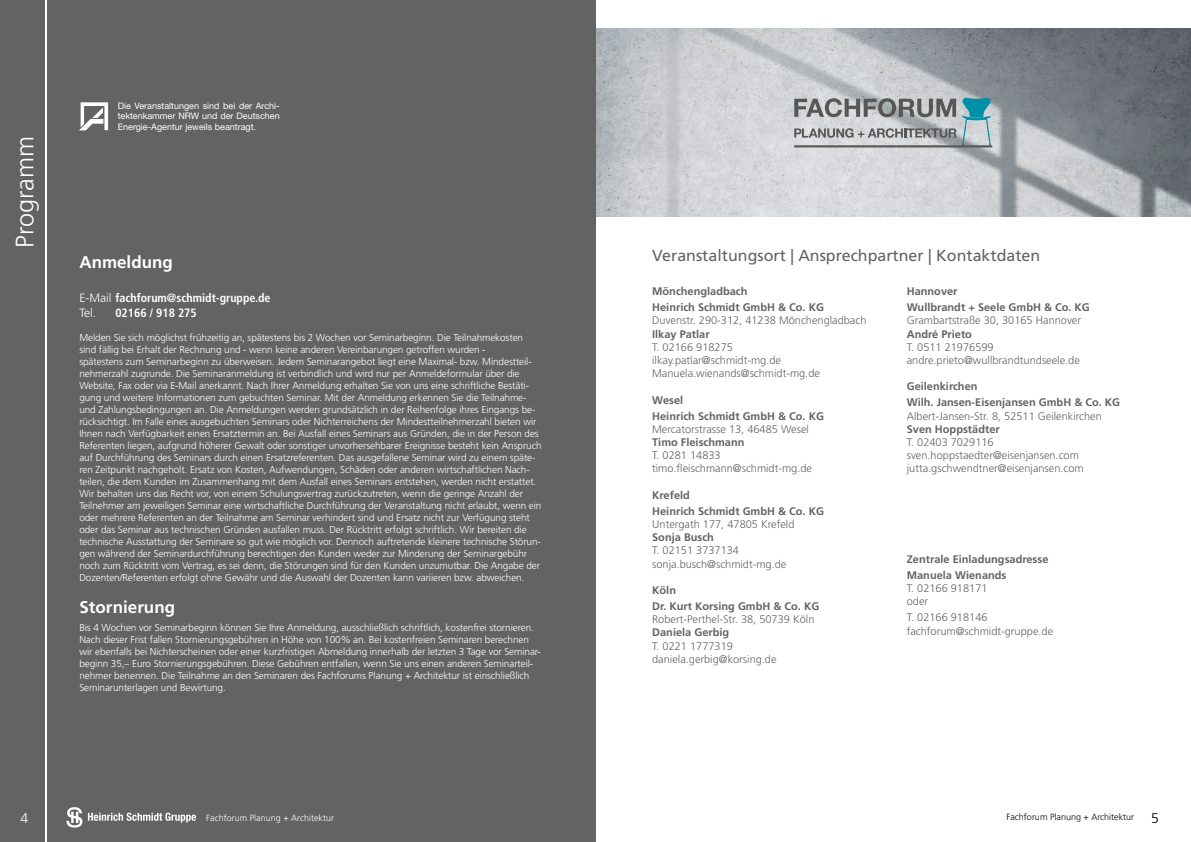
<style>
.page{position:relative;width:1191px;height:842px;background:#fff}
.page>*{position:absolute;margin:0;border:0;box-sizing:border-box;transform-origin:0 0}
.t1{font:300 25.2px "Frutiger LT Std";color:#fff}
.Fließtext_Titel___Datum_weiß{font:700 17px "Frutiger LT Std";color:#fff}
.Fließtext_Titel{font:16px "Frutiger LT Std";color:#646363}
.t2{font:300 14px "Frutiger LT Std";color:#fff}
.Fließtext_weiß{font:700 condensed 12px/14.4px "Frutiger LT Std";color:#fff}
.Fließtext_Adressen{font:300 11px "Frutiger LT Std";color:#646363}
.Fließtext_Adressen-2{font:700 11px "Frutiger LT Std";color:#646363}
.Fließtext_weiß_Sternchen{font:300 10px/12px "Frutiger LT Std";letter-spacing:-.01em;color:#fff}
.t3{font:9px/10.8px "Helvetica Neue LT Std";color:#fff;text-align:justify}
.t4{font:300 9px "Frutiger LT Std";color:#000}
.t5{font:300 9px "Frutiger LT Std";color:#fff}
.s1{font-weight:300;font-stretch:normal}
.s2{font-size:14px}
</style>
<div class="page">
<div style="left:0;top:0;width:45px;height:842px;background:#646363"></div>
<img style="left:595px;top:28px;width:596px;height:189px">
<div style="left:47px;top:0;width:548px;height:842px;background:#646363"></div>
<svg style="left:66px;top:807px;width:130px;height:21px"></svg>
<svg style="left:79px;top:102px;width:29px;height:28px"></svg>
<svg style="left:794px;top:98px;width:197px;height:47px;background:#a4afb1"></svg>
<hr style="left:794px;top:145px;width:198px;height:2px;background:#575756">
<h1 class="t1" style="left:10px;top:248px;width:113px;rotate:-90deg">Programm</h1>
<p class="t3" style="left:118px;top:100px;width:164px">Die Veranstaltungen sind bei der Archi&shy;tektenkammer NRW und der Deutschen Energie-Agentur jeweils beantragt.</p>
<p class="Fließtext_Titel___Datum_weiß" style="left:79px;top:252px;width:95px">Anmeldung</p>
<p class="Fließtext_weiß" style="left:79px;top:291px;width:193px"><span class="s1">E-Mail</span> fachforum@schmidt-gruppe.de<br><span class="s1">Tel.</span></p>
<p class="Fließtext_weiß" style="left:115px;top:305px;width:83px">02166 / 918 275</p>
<p class="Fließtext_weiß_Sternchen" style="left:79px;top:331px;width:464px">Melden Sie sich möglichst frühzeitig an, spätestens bis 2 Wochen vor Seminarbeginn. Die Teilnahmekosten sind fällig bei Erhalt der Rechnung und - wenn keine anderen Vereinbarungen getroffen wurden -<br>spätestens zum Seminarbeginn zu überweisen. Jedem Seminarangebot liegt eine Maximal- bzw. Mindestteil&shy;nehmerzahl zugrunde. Die Seminaranmeldung ist verbindlich und wird nur per Anmeldeformular über die Website, Fax oder via E-Mail anerkannt. Nach Ihrer Anmeldung erhalten Sie von uns eine schriftliche Bestäti&shy;gung und weitere Informationen zum gebuchten Seminar. Mit der Anmeldung erkennen Sie die Teilnahme&shy;und Zahlungsbedingungen an. Die Anmeldungen werden grundsätzlich in der Reihenfolge ihres Eingangs be&shy;rücksichtigt. Im Falle eines ausgebuchten Seminars oder Nichterreichens der Mindestteilnehmerzahl bieten wir Ihnen nach Verfügbarkeit einen Ersatztermin an. Bei Ausfall eines Seminars aus Gründen, die in der Person des Referenten liegen, aufgrund höherer Gewalt oder sonstiger unvorhersehbarer Ereignisse besteht kein Anspruch auf Durchführung des Seminars durch einen Ersatzreferenten. Das ausgefallene Seminar wird zu einem späte&shy;ren Zeitpunkt nachgeholt. Ersatz von Kosten, Aufwendungen, Schäden oder anderen wirtschaftlichen Nach&shy;teilen, die dem Kunden im Zusammenhang mit dem Ausfall eines Seminars entstehen, werden nicht erstattet.<br>Wir behalten uns das Recht vor, von einem Schulungsvertrag zurückzutreten, wenn die geringe Anzahl der Teilnehmer am jeweiligen Seminar eine wirtschaftliche Durchführung der Veranstaltung nicht erlaubt, wenn ein oder mehrere Referenten an der Teilnahme am Seminar verhindert sind und Ersatz nicht zur Verfügung steht oder das Seminar aus technischen Gründen ausfallen muss. Der Rücktritt erfolgt schriftlich. Wir bereiten die technische Ausstattung der Seminare so gut wie möglich vor. Dennoch auftretende kleinere technische Störun&shy;gen während der Seminardurchführung berechtigen den Kunden weder zur Minderung der Seminargebühr noch zum Rücktritt vom Vertrag, es sei denn, die Störungen sind für den Kunden unzumutbar. Die Angabe der Dozenten/Referenten erfolgt ohne Gewähr und die Auswahl der Dozenten kann variieren bzw. abweichen.</p>
<p class="Fließtext_Titel___Datum_weiß" style="left:79px;top:597px;width:97px">Stornierung</p>
<p class="Fließtext_weiß_Sternchen" style="left:79px;top:622px;width:463px">Bis 4 Wochen vor Seminarbeginn können Sie Ihre Anmeldung, ausschließlich schriftlich, kostenfrei stornieren.<br>Nach dieser Frist fallen Stornierungsgebühren in Höhe von 100% an. Bei kostenfreien Seminaren berechnen wir ebenfalls bei Nichterscheinen oder einer kurzfristigen Abmeldung innerhalb der letzten 3 Tage vor Seminar&shy;beginn 35,– Euro Stornierungsgebühren. Diese Gebühren entfallen, wenn Sie uns einen anderen Seminarteil&shy;nehmer benennen. Die Teilnahme an den Seminaren des Fachforums Planung + Architektur ist einschließlich Seminarunterlagen und Bewirtung.</p>
<p class="Fließtext_Titel" style="left:652px;top:246px;width:389px">Veranstaltungsort | Ansprechpartner | Kontaktdaten</p>
<p class="Fließtext_Adressen-2" style="left:652px;top:285px;width:97px">Mönchengladbach</p>
<p class="Fließtext_Adressen-2" style="left:652px;top:301px;width:173px">Heinrich Schmidt GmbH &amp; Co. KG</p>
<p class="Fließtext_Adressen" style="left:652px;top:314px;width:216px">Duvenstr. 290-312, 41238 Mönchengladbach</p>
<p class="Fließtext_Adressen-2" style="left:652px;top:327px;width:59px">Ilkay Patlar</p>
<p class="Fließtext_Adressen" style="left:652px;top:341px;width:82px">T. 02166 918275</p>
<p class="Fließtext_Adressen" style="left:652px;top:354px;width:130px">ilkay.patlar@schmidt-mg.de</p>
<p class="Fließtext_Adressen" style="left:652px;top:367px;width:169px">Manuela.wienands@schmidt-mg.de</p>
<p class="Fließtext_Adressen-2" style="left:652px;top:393px;width:32px">Wesel</p>
<p class="Fließtext_Adressen-2" style="left:652px;top:409px;width:173px">Heinrich Schmidt GmbH &amp; Co. KG</p>
<p class="Fließtext_Adressen" style="left:652px;top:423px;width:158px">Mercatorstrasse 13, 46485 Wesel</p>
<p class="Fließtext_Adressen-2" style="left:652px;top:436px;width:94px">Timo Fleischmann</p>
<p class="Fließtext_Adressen" style="left:652px;top:449px;width:70px">T. 0281 14833</p>
<p class="Fließtext_Adressen" style="left:652px;top:462px;width:161px">timo.fleischmann@schmidt-mg.de</p>
<p class="Fließtext_Adressen-2" style="left:652px;top:488px;width:39px">Krefeld</p>
<p class="Fließtext_Adressen-2" style="left:652px;top:504px;width:173px">Heinrich Schmidt GmbH &amp; Co. KG</p>
<p class="Fließtext_Adressen" style="left:652px;top:518px;width:144px">Untergath 177, 47805 Krefeld</p>
<p class="Fließtext_Adressen-2" style="left:652px;top:531px;width:63px">Sonja Busch</p>
<p class="Fließtext_Adressen" style="left:652px;top:544px;width:88px">T. 02151 3737134</p>
<p class="Fließtext_Adressen" style="left:652px;top:558px;width:136px">sonja.busch@schmidt-mg.de</p>
<p class="Fließtext_Adressen-2" style="left:652px;top:584px;width:25px">Köln</p>
<p class="Fließtext_Adressen-2" style="left:652px;top:600px;width:169px">Dr. Kurt Korsing GmbH &amp; Co. KG</p>
<p class="Fließtext_Adressen" style="left:652px;top:613px;width:164px">Robert-Perthel-Str. 38, 50739 Köln</p>
<p class="Fließtext_Adressen-2" style="left:652px;top:626px;width:79px">Daniela Gerbig</p>
<p class="Fließtext_Adressen" style="left:652px;top:640px;width:82px">T. 0221 1777319</p>
<p class="Fließtext_Adressen" style="left:652px;top:653px;width:126px">daniela.gerbig@korsing.de</p>
<p class="Fließtext_Adressen-2" style="left:906px;top:285px;width:52px">Hannover</p>
<p class="Fließtext_Adressen-2" style="left:906px;top:301px;width:185px">Wullbrandt + Seele GmbH &amp; Co. KG</p>
<p class="Fließtext_Adressen" style="left:906px;top:314px;width:176px">Grambartstraße 30, 30165 Hannover</p>
<p class="Fließtext_Adressen-2" style="left:906px;top:327px;width:67px">André Prieto</p>
<p class="Fließtext_Adressen" style="left:906px;top:341px;width:88px">T. 0511 21976599</p>
<p class="Fließtext_Adressen" style="left:906px;top:354px;width:175px">andre.prieto@wullbrandtundseele.de</p>
<p class="Fließtext_Adressen-2" style="left:906px;top:380px;width:72px">Geilenkirchen</p>
<p class="Fließtext_Adressen-2" style="left:906px;top:396px;width:215px">Wilh. Jansen-Eisenjansen GmbH &amp; Co. KG</p>
<p class="Fließtext_Adressen" style="left:906px;top:409px;width:196px">Albert-Jansen-Str. 8, 52511 Geilenkirchen</p>
<p class="Fließtext_Adressen-2" style="left:906px;top:422px;width:94px">Sven Hoppstädter</p>
<p class="Fließtext_Adressen" style="left:906px;top:436px;width:88px">T. 02403 7029116</p>
<p class="Fließtext_Adressen" style="left:906px;top:449px;width:173px">sven.hoppstaedter@eisenjansen.com</p>
<p class="Fließtext_Adressen" style="left:906px;top:462px;width:178px">jutta.gschwendtner@eisenjansen.com</p>
<p class="Fließtext_Adressen-2" style="left:906px;top:553px;width:143px">Zentrale Einladungsadresse</p>
<p class="Fließtext_Adressen-2" style="left:906px;top:569px;width:101px">Manuela Wienands</p>
<p class="Fließtext_Adressen" style="left:906px;top:582px;width:82px">T. 02166 918171</p>
<p class="Fließtext_Adressen" style="left:906px;top:595px;width:23px">oder</p>
<p class="Fließtext_Adressen" style="left:906px;top:611px;width:82px">T. 02166 918146</p>
<p class="Fließtext_Adressen" style="left:906px;top:625px;width:148px">fachforum@schmidt-gruppe.de</p>
<h3 class="t2" style="left:20px;top:810px;width:9px">4</h3>
<p class="t5" style="left:206px;top:812px;width:129px">Fachforum Planung + Architektur</p>
<p class="t4" style="left:1006px;top:812px;width:154px">Fachforum Planung + Architektur <span class="s2">5</span></p>
</div>
